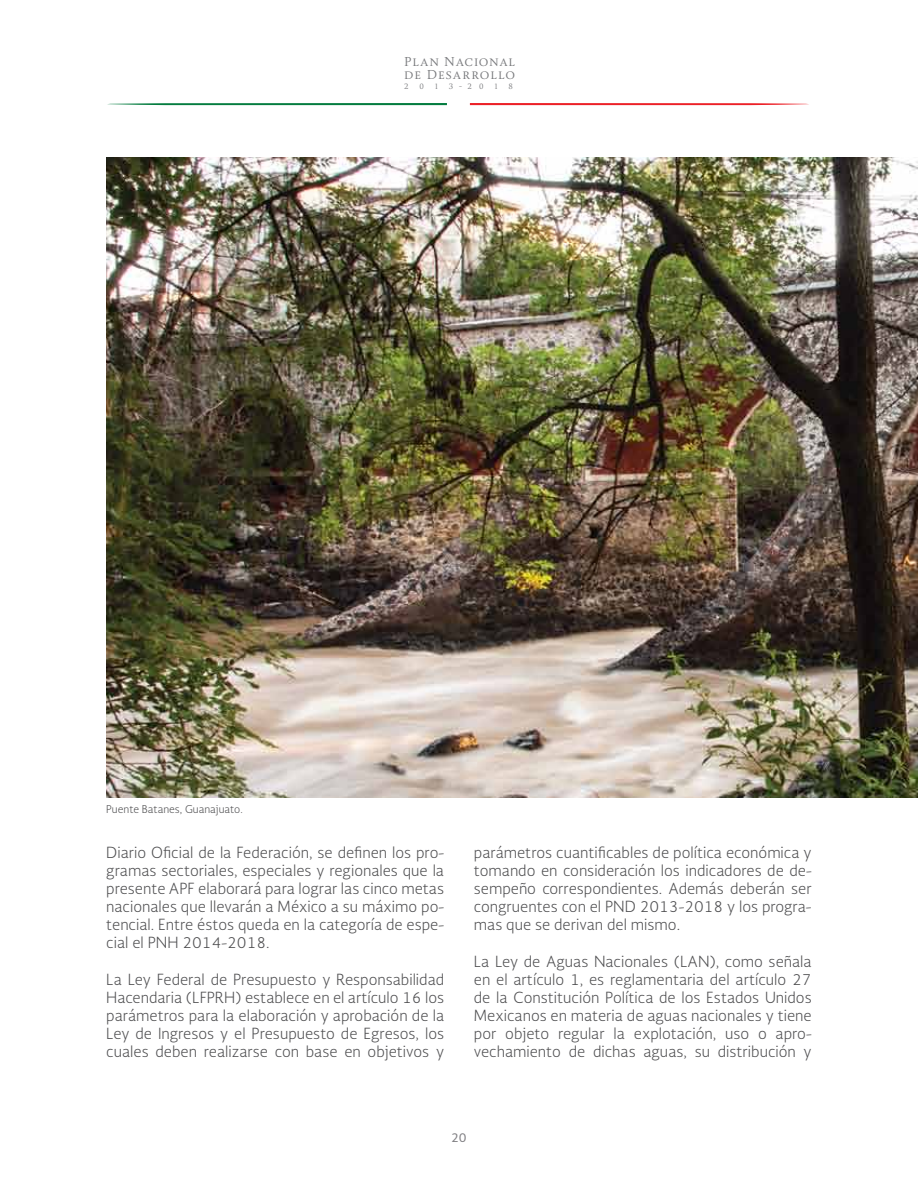
<style>
.page{position:relative;width:918px;height:1188px;background:#fff}
.page>*{position:absolute;margin:0;border:0;box-sizing:border-box;transform-origin:0 0}
.t1{font:300 15px/18.1px "Soberana Sans";color:#4d4d4f;text-align:justify}
.t2{font:12px/12.9px "Soberana Titular";letter-spacing:.07em;color:#77787b}
.t3{font:12px "Soberana Sans";color:#807f83}
.t4{font:300 10.5px "Soberana Sans";color:#4d4d4f}
.t5{font:7.2px "Soberana Titular";color:#77787b}
</style>
<div class="page">
<svg style="left:107px;top:103px;width:340px;height:2px"></svg>
<svg style="left:470px;top:103px;width:339px;height:2px"></svg>
<img style="left:106px;top:157px;width:812px;height:640px">
<p class="t2" style="left:404px;top:55px;width:113px">Plan Nacional de Desarrollo</p>
<p class="t5" style="left:404px;top:82px;width:6px">2</p>
<p class="t5" style="left:419px;top:82px;width:6px">0</p>
<p class="t5" style="left:435px;top:82px;width:5px">1</p>
<p class="t5" style="left:449px;top:82px;width:36px">3 - 2 0</p>
<p class="t5" style="left:494px;top:82px;width:5px">1</p>
<p class="t5" style="left:509px;top:82px;width:6px">8</p>
<p class="t4" style="left:106px;top:802px;width:138px">Puente Batanes, Guanajuato.</p>
<p class="t1" style="left:106px;top:843px;width:339px">Diario Oficial de la Federación, se definen los pro&shy;gramas sectoriales, especiales y regionales que la presente APF elaborará para lograr las cinco metas nacionales que llevarán a México a su máximo po&shy;tencial. Entre éstos queda en la categoría de espe&shy;cial el PNH 2014-2018.</p>
<p class="t1" style="left:106px;top:970px;width:339px">La Ley Federal de Presupuesto y Responsabilidad Hacendaria (LFPRH) establece en el artículo 16 los parámetros para la elaboración y aprobación de la Ley de Ingresos y el Presupuesto de Egresos, los cuales deben realizarse con base en objetivos y</p>
<p class="t1" style="left:474px;top:843px;width:339px">parámetros cuantificables de política económica y tomando en consideración los indicadores de de&shy;sempeño correspondientes. Además deberán ser congruentes con el PND 2013-2018 y los progra&shy;mas que se derivan del mismo.</p>
<p class="t1" style="left:474px;top:952px;width:339px">La Ley de Aguas Nacionales (LAN), como señala en el artículo 1, es reglamentaria del artículo 27 de la Constitución Política de los Estados Unidos Mexicanos en materia de aguas nacionales y tiene por objeto regular la explotación, uso o apro&shy;vechamiento de dichas aguas, su distribución y</p>
<p class="t3" style="left:451px;top:1130px;width:17px">20</p>
</div>
